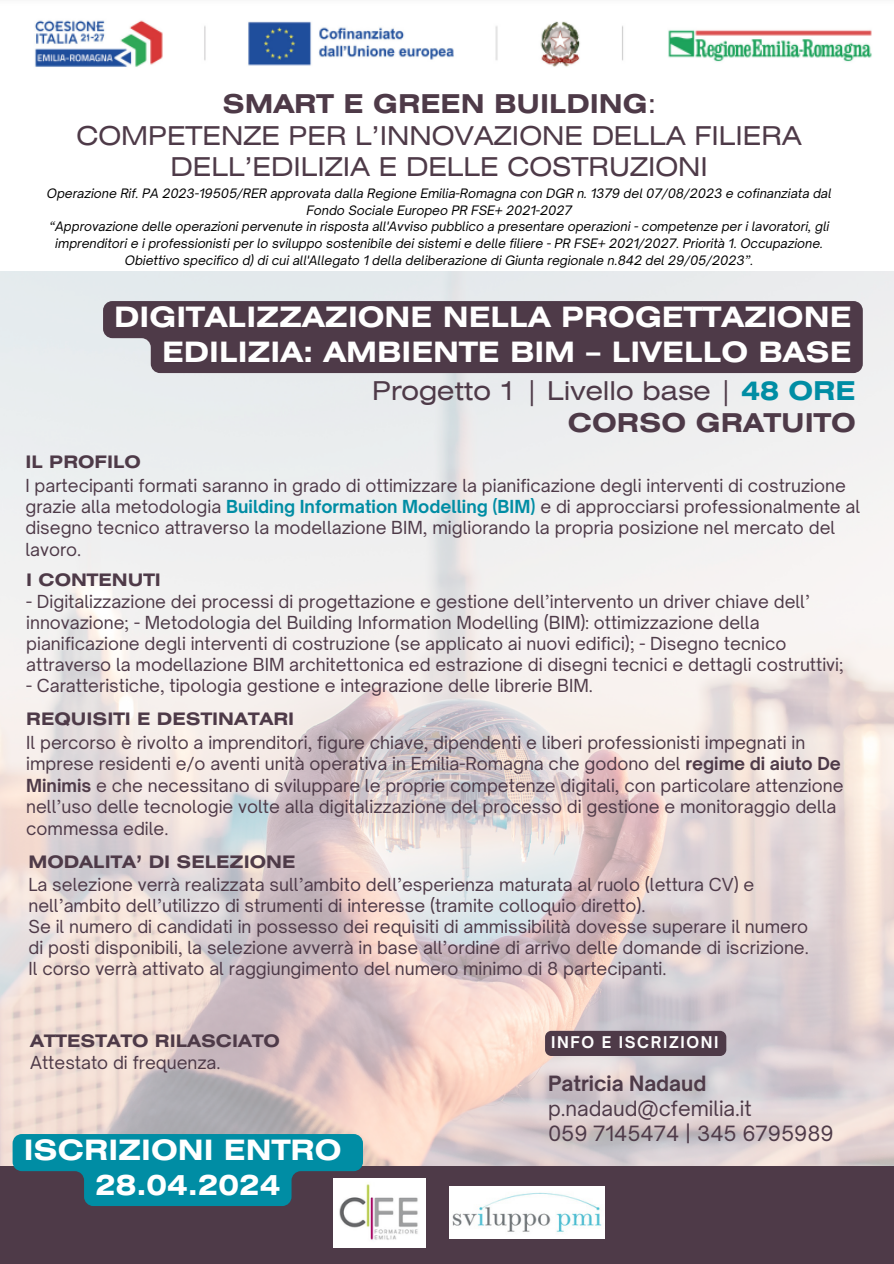
<style>
.page{position:relative;width:894px;height:1264px;background:#fff}
.page>*{position:absolute;margin:0;border:0;box-sizing:border-box;transform-origin:0 0}
.t1{font:700 28.05px/34.8px "Helios Ext";color:#fff;text-align:right}
.t2{font:25.95px/31.5px "Helios Ext";color:#4e3a48;text-align:center}
.t3{font:20.1px/24.6px "Open Sauce One";color:#4e3a48}
.t4{font:17.25px/21.3px "Open Sauce One";color:#4e3a48}
.t5{font:700 17.25px "Helios Ext";color:#4e3a48}
.t6{font:700 15.45px "Open Sauce One";letter-spacing:.105em;color:#fdfdfd}
.t7{font:italic 12.45px/16.6px "Open Sauce One";color:#000;text-align:center}
.s1{font-weight:700}
.s2{font-weight:700;color:#008da4}
.s3{font-family:"Helios Ext";font-weight:700}
</style>
<div class="page">
<img style="left:35px;top:20px;width:837px;height:47px">
<img style="left:0;top:272px;width:893px;height:893px">
<div style="left:0;top:1165px;width:893px;height:98px;background:#4e3a48"></div>
<img style="left:450px;top:1186px;width:154px;height:52px">
<img style="left:334px;top:1178px;width:91px;height:69px">
<div style="left:103px;top:301px;width:759px;height:72px;background:#4e3a48"></div>
<div style="left:545px;top:1030px;width:181px;height:25px;background:#4e3a48;border-radius:6px"></div>
<svg style="left:13px;top:1133px;width:350px;height:72px"></svg>
<p class="t2" style="left:76px;top:91px;width:726px"><span class="s1">SMART E GREEN BUILDING</span>:<br>COMPETENZE PER L’INNOVAZIONE DELLA FILIERA<br>DELL’EDILIZIA E DELLE COSTRUZIONI</p>
<h4 class="t7" style="left:47px;top:185px;width:785px">Operazione Rif. PA 2023-19505/RER approvata dalla Regione Emilia-Romagna con DGR n. 1379 del 07/08/2023 e cofinanziata dal<br>Fondo Sociale Europeo PR FSE+ 2021-2027</h4>
<h1 class="t7" style="left:49px;top:218px;width:781px">“Approvazione delle operazioni pervenute in risposta all'Avviso pubblico a presentare operazioni - competenze per i lavoratori, gli imprenditori e i professionisti per lo sviluppo sostenibile dei sistemi e delle filiere - PR FSE+ 2021/2027. Priorità 1. Occupazione.<br>Obiettivo specifico d) di cui all'Allegato 1 della deliberazione di Giunta regionale n.842 del 29/05/2023”.</h1>
<h1 class="t1" style="left:114px;top:302px;width:738px">DIGITALIZZAZIONE NELLA PROGETTAZIONE<br>EDILIZIA: AMBIENTE BIM – LIVELLO BASE</h1>
<h3 class="t2" style="left:372px;top:377px;width:485px;text-align:right">Progetto 1 | Livello base | <span class="s2">48 ORE<br></span><span class="s1">CORSO GRATUITO</span></h3>
<h6 class="t4" style="left:25px;top:449px;width:821px;line-height:23.7px"><span class="s3">IL PROFILO<br></span>I partecipanti formati saranno in grado di ottimizzare la pianificazione degli interventi di costruzione</h6>
<h6 class="t4" style="left:25px;top:496px;width:836px">grazie alla metodologia <span class="s2">Building Information Modelling (BIM)</span> e di approcciarsi professionalmente al disegno tecnico attraverso la modellazione BIM, migliorando la propria posizione nel mercato del lavoro.</h6>
<p class="t5" style="left:26px;top:573px;width:136px">I CONTENUTI</p>
<p class="t4" style="left:26px;top:591px;width:818px">- Digitalizzazione dei processi di progettazione e gestione dell’intervento un driver chiave dell’ innovazione; - Metodologia del Building Information Modelling (BIM): ottimizzazione della pianificazione degli interventi di costruzione (se applicato ai nuovi edifici); - Disegno tecnico attraverso la modellazione BIM architettonica ed estrazione di disegni tecnici e dettagli costruttivi;</p>
<p class="t4" style="left:26px;top:675px;width:568px">- Caratteristiche, tipologia gestione e integrazione delle librerie BIM.</p>
<h6 class="t4" style="left:26px;top:707px;width:780px;line-height:23.7px"><span class="s3">REQUISITI E DESTINATARI<br></span>Il percorso è rivolto a imprenditori, figure chiave, dipendenti e liberi professionisti impegnati in</h6>
<h6 class="t4" style="left:26px;top:753px;width:818px">imprese residenti e/o aventi unità operativa in Emilia-Romagna che godono del <span class="s1">regime di aiuto De Minimis</span> e che necessitano di sviluppare le proprie competenze digitali, con particolare attenzione nell’uso delle tecnologie volte alla digitalizzazione del processo di gestione e monitoraggio della commessa edile.</h6>
<h6 class="t4" style="left:28px;top:851px;width:781px"><span class="s3">MODALITA’ DI SELEZIONE<br></span>La selezione verrà realizzata sull’ambito dell’esperienza maturata al ruolo (lettura CV) e nell’ambito dell’utilizzo di strumenti di interesse (tramite colloquio diretto).<br>Se il numero di candidati in possesso dei requisiti di ammissibilità dovesse superare il numero di posti disponibili, la selezione avverrà in base all’ordine di arrivo delle domande di iscrizione.<br>Il corso verrà attivato al raggiungimento del numero minimo di 8 partecipanti.</h6>
<h6 class="t4" style="left:30px;top:1028px;width:251px;line-height:22.2px"><span class="s3">ATTESTATO RILASCIATO<br></span>Attestato di frequenza.</h6>
<h5 class="t6" style="left:551px;top:1032px;width:169px">INFO E ISCRIZIONI</h5>
<p class="t1" style="left:24px;top:1134px;width:319px;text-align:center">ISCRIZIONI ENTRO<br>28.04.2024</p>
<h6 class="t3" style="left:548px;top:1071px;width:287px"><span class="s1">Patricia Nadaud </span>p.nadaud@cfemilia.it<br>059 7145474 | 345 6795989</h6>
</div>
